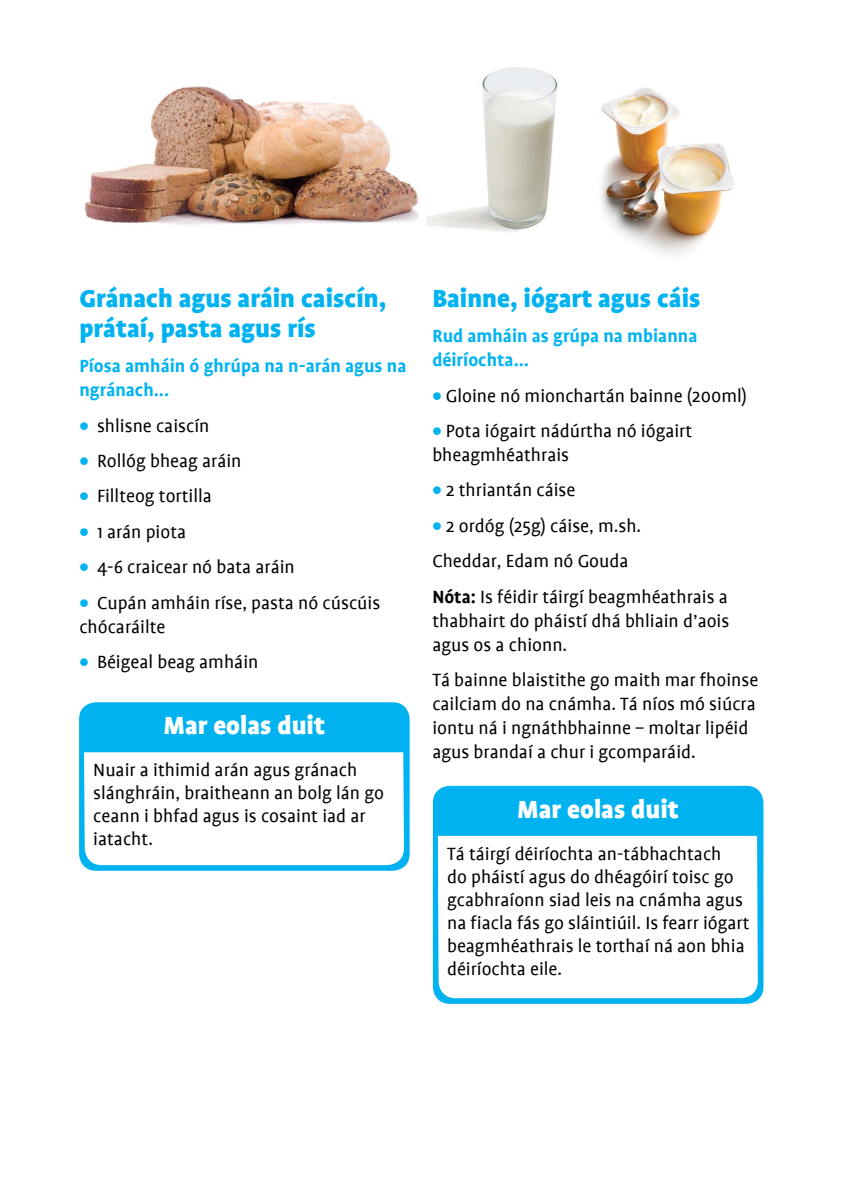
<style>
.page{position:relative;width:842px;height:1191px;background:#fff}
.page>*{position:absolute;margin:0;border:0;box-sizing:border-box;transform-origin:0 0}
.t1{font:900 28px/30px "Profile";color:#00b3f0}
.t2{font:900 28px "Profile";color:#fff}
.t3{font:20px/23px "Profile";color:#000}
.t4{font:700 20px/24px "Profile";color:#00b3f0}
.s1{font-weight:900;color:#00b3f0}
.s2{font-weight:700}
</style>
<div class="page">
<img style="left:601px;top:88px;width:134px;height:167px">
<img style="left:426px;top:67px;width:132px;height:165px">
<img style="left:85px;top:86px;width:334px;height:140px">
<div style="left:79px;top:702px;width:331px;height:168px;background:#00b3f0;border-radius:17px"></div>
<div style="left:84px;top:752px;width:320px;height:113px;background:#fff"></div>
<div style="left:433px;top:786px;width:330px;height:217px;background:#00b3f0;border-radius:17px"></div>
<div style="left:438px;top:836px;width:320px;height:162px;background:#fff"></div>
<h1 class="t1" style="left:79px;top:283px;width:308px">Gránach agus aráin caiscín, prátaí, pasta agus rís</h1>
<p class="t4" style="left:79px;top:354px;width:328px">Píosa amháin ó ghrúpa na n-arán agus na ngránach...</p>
<p class="t3" style="left:79px;top:414px;width:132px"><span class="s1">•</span> shlisne caiscín</p>
<p class="t3" style="left:79px;top:449px;width:164px"><span class="s1">•</span> Rollóg bheag aráin</p>
<p class="t3" style="left:79px;top:485px;width:134px"><span class="s1">•</span> Fillteog tortilla</p>
<p class="t3" style="left:79px;top:520px;width:108px"><span class="s1">•</span> 1 arán piota</p>
<p class="t3" style="left:79px;top:555px;width:217px"><span class="s1">•</span> 4-6 craicear nó bata aráin</p>
<p class="t3" style="left:79px;top:590px;width:302px;line-height:24px"><span class="s1">•</span> Cupán amháin ríse, pasta nó cúscúis chócaráilte</p>
<p class="t3" style="left:79px;top:650px;width:181px"><span class="s1">•</span> Béigeal beag amháin</p>
<h1 class="t2" style="left:163px;top:709px;width:163px">Mar eolas duit</h1>
<p class="t3" style="left:93px;top:758px;width:292px">Nuair a ithimid arán agus gránach slánghráin, braitheann an bolg lán go ceann i bhfad agus is cosaint iad ar iatacht.</p>
<h1 class="t1" style="left:432px;top:283px;width:270px">Bainne, iógart agus cáis</h1>
<p class="t4" style="left:432px;top:324px;width:267px">Rud amháin as grúpa na mbianna déiríochta...</p>
<p class="t3" style="left:432px;top:384px;width:316px"><span class="s1">•</span> Gloine nó mionchartán bainne (200ml)</p>
<p class="t3" style="left:432px;top:419px;width:261px;line-height:24px"><span class="s1">•</span> Pota iógairt nádúrtha nó iógairt bheagmhéathrais</p>
<p class="t3" style="left:432px;top:479px;width:145px"><span class="s1">•</span> 2 thriantán cáise</p>
<p class="t3" style="left:432px;top:508px;width:297px;line-height:35.4px"><span class="s1">•</span> 2 ordóg (25g) cáise, m.sh.<br>Cheddar, Edam nó Gouda<br><span class="s2">Nóta:</span> Is féidir táirgí beagmhéathrais a</p>
<p class="t3" style="left:432px;top:608px;width:299px;line-height:24px">thabhairt do pháistí dhá bhliain d’aois agus os a chionn.</p>
<p class="t3" style="left:432px;top:668px;width:327px;line-height:24px">Tá bainne blaistithe go maith mar fhoinse cailciam do na cnámha. Tá níos mó siúcra iontu ná i ngnáthbhainne – moltar lipéid agus brandaí a chur i gcomparáid.</p>
<h1 class="t2" style="left:517px;top:793px;width:163px">Mar eolas duit</h1>
<p class="t3" style="left:447px;top:842px;width:304px">Tá táirgí déiríochta an-tábhachtach<br>do pháistí agus do dhéagóirí toisc go gcabhraíonn siad leis na cnámha agus na fiacla fás go sláintiúil. Is fearr iógart beagmhéathrais le torthaí ná aon bhia déiríochta eile.</p>
</div>
